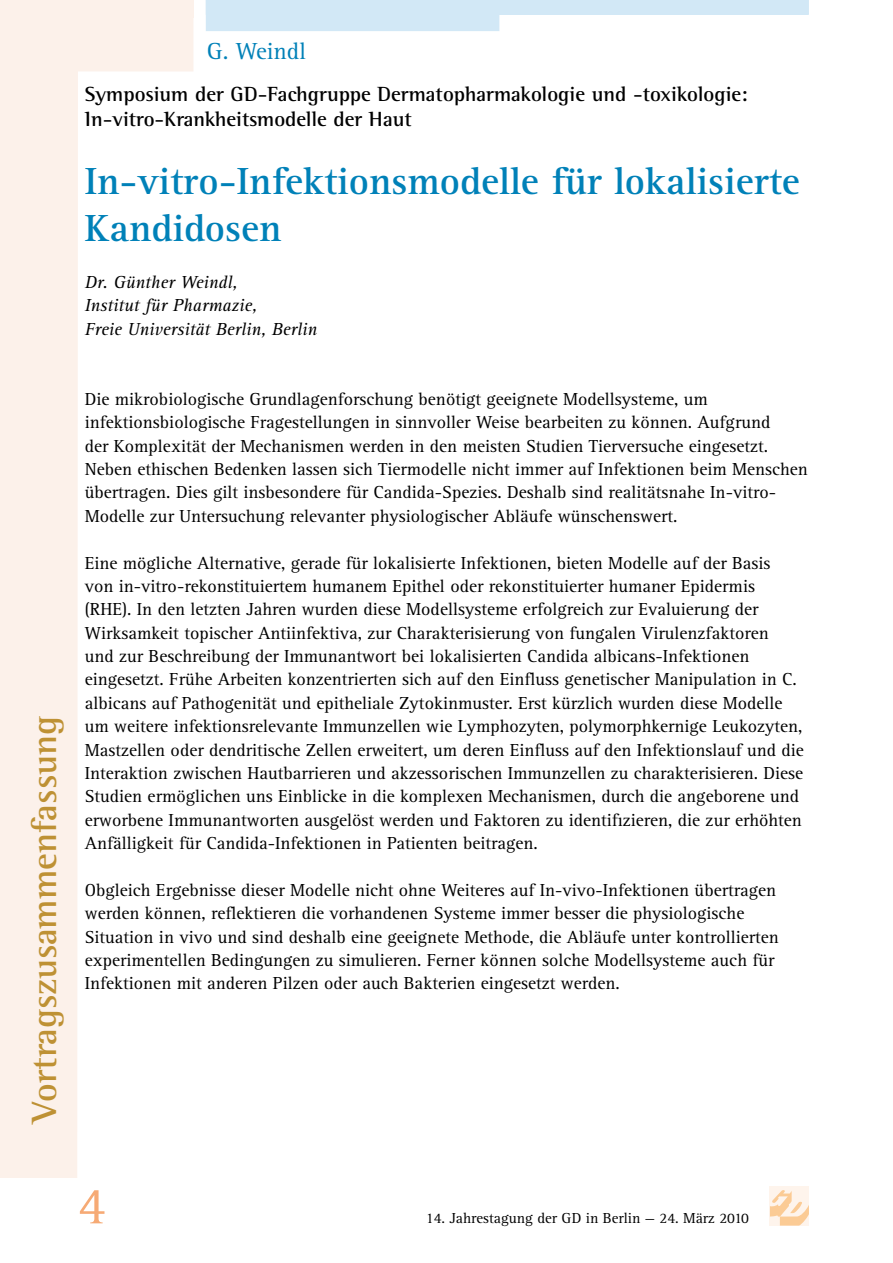
<style>
.page{position:relative;width:893px;height:1263px;background:#fff}
.page>*{position:absolute;margin:0;border:0;box-sizing:border-box;transform-origin:0 0}
.t1{font:54px "Agfa Rotis Serif";color:#f6aa75}
.t2{font:700 39px/46.8px "Agfa Rotis Serif";color:#0081b8}
.t3{font:700 36px "Agfa Rotis Semi Serif";color:#be9134}
.t4{font:24px "Agfa Rotis Serif";color:#0081b8}
.t5{font:700 21px/25.2px "Agfa Rotis Semi Serif";color:#000}
.t6{font:18px/23.4px "Agfa Rotis Serif";color:#000}
.t7{font:italic 18px/23.4px "Agfa Rotis Serif";color:#000}
.t8{font:15px "Agfa Rotis Serif";color:#000}
</style>
<div class="page">
<div style="left:770px;top:1186px;width:39px;height:39px;background:#fef4ec"></div>
<svg style="left:770px;top:1190px;width:39px;height:35px"></svg>
<svg style="left:0;top:0;width:194px;height:1178px"></svg>
<div style="left:0;top:0;width:193px;height:17px;background:#fcf1ea"></div>
<svg style="left:206px;top:0;width:603px;height:31px"></svg>
<h3 class="t4" style="left:207px;top:37px;width:101px">G. Weindl</h3>
<p class="t5" style="left:85px;top:81px;width:664px">Symposium der GD-Fachgruppe Dermatopharmakologie und -toxikologie:<br>In-vitro-Krankheitsmodelle der Haut</p>
<h2 class="t2" style="left:85px;top:159px;width:717px">In-vitro-Infektionsmodelle für lokalisierte<br>Kandidosen</h2>
<p class="t7" style="left:85px;top:271px;width:234px">Dr. Günther Weindl,<br>Institut für Pharmazie,<br>Freie Universität Berlin, Berlin</p>
<h3 class="t3" style="left:23px;top:1123px;width:409px;rotate:-90deg">Vortragszusammenfassung</h3>
<p class="t6" style="left:85px;top:388px;width:724px">Die mikrobiologische Grundlagenforschung benötigt geeignete Modellsysteme, um infektionsbiologische Fragestellungen in sinnvoller Weise bearbeiten zu können. Aufgrund<br>der Komplexität der Mechanismen werden in den meisten Studien Tierversuche eingesetzt.<br>Neben ethischen Bedenken lassen sich Tiermodelle nicht immer auf Infektionen beim Menschen übertragen. Dies gilt insbesondere für Candida-Spezies. Deshalb sind realitätsnahe In-vitro-Modelle zur Untersuchung relevanter physiologischer Abläufe wünschenswert.</p>
<p class="t6" style="left:85px;top:551px;width:720px">Eine mögliche Alternative, gerade für lokalisierte Infektionen, bieten Modelle auf der Basis<br>von in-vitro-rekonstituiertem humanem Epithel oder rekonstituierter humaner Epidermis (RHE). In den letzten Jahren wurden diese Modellsysteme erfolgreich zur Evaluierung der Wirksamkeit topischer Antiinfektiva, zur Charakterisierung von fungalen Virulenzfaktoren<br>und zur Beschreibung der Immunantwort bei lokalisierten Candida albicans-Infektionen eingesetzt. Frühe Arbeiten konzentrierten sich auf den Einfluss genetischer Manipulation in C. albicans auf Pathogenität und epitheliale Zytokinmuster. Erst kürzlich wurden diese Modelle um weitere infektionsrelevante Immunzellen wie Lymphozyten, polymorphkernige Leukozyten, Mastzellen oder dendritische Zellen erweitert, um deren Einfluss auf den Infektionslauf und die Interaktion zwischen Hautbarrieren und akzessorischen Immunzellen zu charakterisieren. Diese Studien ermöglichen uns Einblicke in die komplexen Mechanismen, durch die angeborene und erworbene Immunantworten ausgelöst werden und Faktoren zu identifizieren, die zur erhöhten Anfälligkeit für Candida-Infektionen in Patienten beitragen.</p>
<p class="t6" style="left:85px;top:879px;width:695px">Obgleich Ergebnisse dieser Modelle nicht ohne Weiteres auf In-vivo-Infektionen übertragen werden können, reflektieren die vorhandenen Systeme immer besser die physiologische Situation in vivo und sind deshalb eine geeignete Methode, die Abläufe unter kontrollierten experimentellen Bedingungen zu simulieren. Ferner können solche Modellsysteme auch für Infektionen mit anderen Pilzen oder auch Bakterien eingesetzt werden.</p>
<h1 class="t1" style="left:78px;top:1175px;width:30px">4</h1>
<p class="t8" style="left:426px;top:1209px;width:324px">14. Jahrestagung der GD in Berlin — 24. März 2010</p>
</div>
